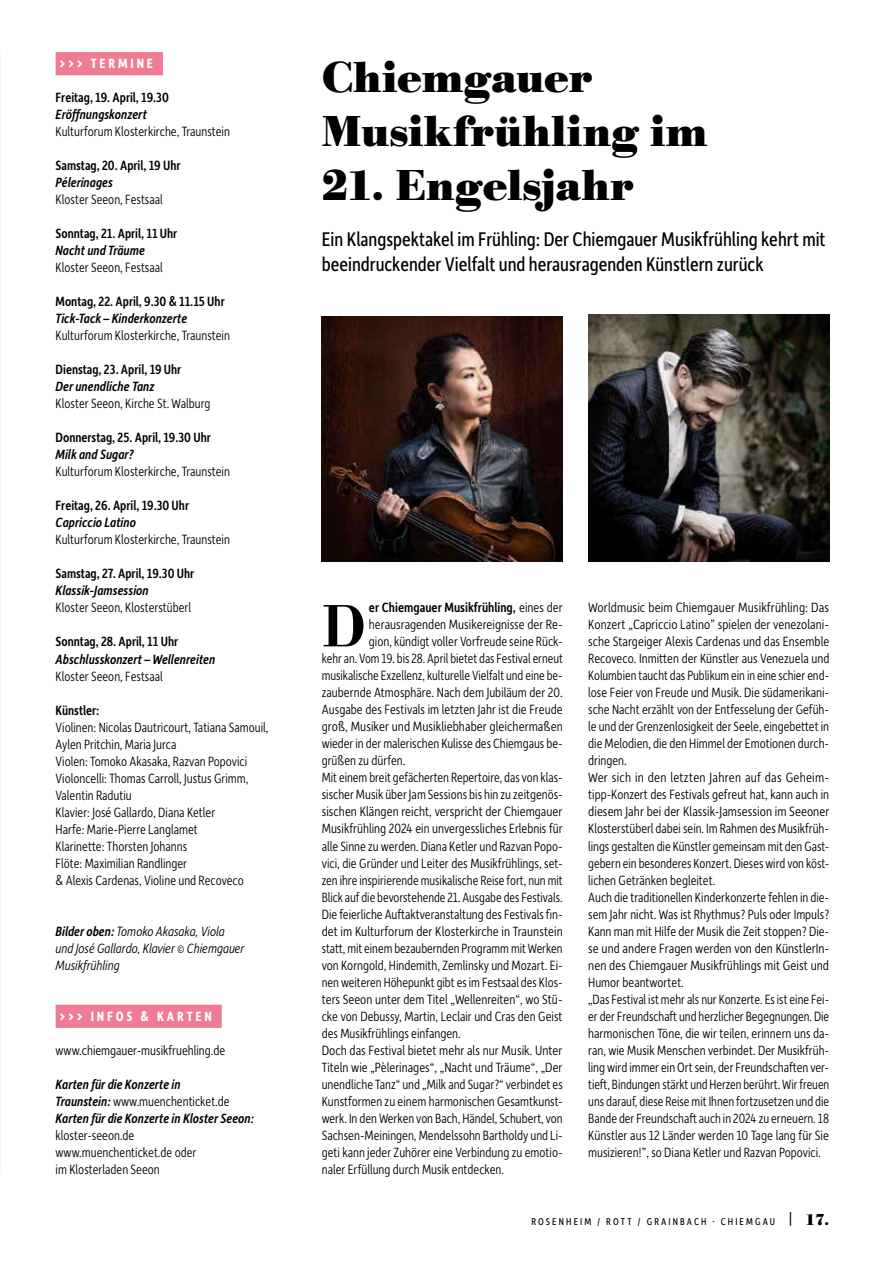
<style>
.page{position:relative;width:893px;height:1263px;background:#fff}
.page>*{position:absolute;margin:0;border:0;box-sizing:border-box;transform-origin:0 0}
.t1{font:500 61.95px "Bodoni URW";color:#000}
.t2{font:700 45px/54px "Bodoni URW";color:#000}
.t3{font:21px/25.5px "Depot New Condensed";color:#000}
.t4{font:300 14.25px/17px "Depot New Condensed";color:#000}
.t5{font:500 14.25px "Depot New Condensed";color:#000}
.t6{font:italic 500 14.25px/17px "Depot New Condensed";color:#000}
.t7{font:italic 300 14.25px/17px "Depot New Condensed";color:#000}
.t8{font:700 14.25px "Depot New Condensed";letter-spacing:.2em;color:#fff}
.t9{font:10.5px "Depot New Condensed";letter-spacing:.2em;color:#000}
.s1{font-weight:500}
.s2{font-weight:300;font-style:normal}
.s3{font-weight:300}
.s4{font-family:"Bodoni URW";font-size:16.5px}
.s5{font-family:"Bodoni URW";font-weight:700;font-size:16.5px}
</style>
<div class="page">
<div style="left:56px;top:52px;width:107px;height:23px;background:#ef7c94"></div>
<div style="left:56px;top:1005px;width:166px;height:23px;background:#ef7c94"></div>
<img style="left:322px;top:316px;width:241px;height:245px">
<img style="left:588px;top:315px;width:241px;height:246px">
<p class="t8" style="left:60px;top:54px;width:95px">&gt;&gt;&gt; TERMINE</p>
<p class="t5" style="left:56px;top:88px;width:115px">Freitag, 19. April, 19.30</p>
<p class="t6" style="left:56px;top:105px;width:93px">Eröffnungskonzert</p>
<p class="t4" style="left:56px;top:122px;width:176px">Kulturforum Klosterkirche, Traunstein</p>
<p class="t5" style="left:56px;top:156px;width:126px">Samstag, 20. April, 19 Uhr</p>
<p class="t6" style="left:56px;top:173px;width:59px">Pélerinages</p>
<p class="t4" style="left:56px;top:190px;width:109px">Kloster Seeon, Festsaal</p>
<p class="t5" style="left:56px;top:224px;width:123px">Sonntag, 21. April, 11 Uhr</p>
<p class="t6" style="left:56px;top:241px;width:91px">Nacht und Träume</p>
<p class="t4" style="left:56px;top:258px;width:109px">Kloster Seeon, Festsaal</p>
<p class="t5" style="left:56px;top:292px;width:171px">Montag, 22. April, 9.30 &amp; 11.15 Uhr</p>
<p class="t6" style="left:56px;top:309px;width:133px">Tick-Tack – Kinderkonzerte</p>
<p class="t4" style="left:56px;top:326px;width:176px">Kulturforum Klosterkirche, Traunstein</p>
<p class="t5" style="left:56px;top:360px;width:127px">Dienstag, 23. April, 19 Uhr</p>
<p class="t6" style="left:56px;top:377px;width:100px">Der unendliche Tanz</p>
<p class="t4" style="left:56px;top:394px;width:156px">Kloster Seeon, Kirche St. Walburg</p>
<p class="t5" style="left:56px;top:428px;width:157px">Donnerstag, 25. April, 19.30 Uhr</p>
<p class="t6" style="left:56px;top:446px;width:80px">Milk and Sugar?</p>
<p class="t4" style="left:56px;top:463px;width:176px">Kulturforum Klosterkirche, Traunstein</p>
<p class="t5" style="left:56px;top:496px;width:135px">Freitag, 26. April, 19.30 Uhr</p>
<p class="t6" style="left:56px;top:514px;width:82px">Capriccio Latino</p>
<p class="t4" style="left:56px;top:531px;width:176px">Kulturforum Klosterkirche, Traunstein</p>
<p class="t5" style="left:56px;top:564px;width:140px">Samstag, 27. April, 19.30 Uhr</p>
<p class="t6" style="left:56px;top:582px;width:95px">Klassik-Jamsession</p>
<p class="t4" style="left:56px;top:599px;width:137px">Kloster Seeon, Klosterstüberl</p>
<p class="t5" style="left:56px;top:632px;width:124px">Sonntag, 28. April, 11 Uhr</p>
<p class="t6" style="left:56px;top:650px;width:161px">Abschlusskonzert – Wellenreiten</p>
<p class="t4" style="left:56px;top:667px;width:109px">Kloster Seeon, Festsaal</p>
<p class="t5" style="left:56px;top:700px;width:45px">Künstler:</p>
<p class="t4" style="left:56px;top:718px;width:214px">Violinen: Nicolas Dautricourt, Tatiana Samouil, Aylen Pritchin, Maria Jurca<br>Violen: Tomoko Akasaka, Razvan Popovici Violoncelli: Thomas Carroll, Justus Grimm, Valentin Radutiu<br>Klavier: José Gallardo, Diana Ketler<br>Harfe: Marie-Pierre Langlamet<br>Klarinette: Thorsten Johanns<br>Flöte: Maximilian Randlinger<br>&amp; Alexis Cardenas, Violine und Recoveco</p>
<p class="t7" style="left:56px;top:922px;width:190px"><span class="s1">Bilder oben:</span> Tomoko Akasaka, Viola und José Gallardo, Klavier © Chiemgauer<br>Musikfrühling</p>
<p class="t8" style="left:60px;top:1006px;width:154px">&gt;&gt;&gt; INFOS &amp; KARTEN</p>
<p class="t4" style="left:56px;top:1041px;width:171px">www.chiemgauer-musikfruehling.de</p>
<p class="t6" style="left:56px;top:1075px;width:200px">Karten für die Konzerte in<br>Traunstein: <span class="s2">www.muenchenticket.de<br></span>Karten für die Konzerte in Kloster Seeon:</p>
<p class="t4" style="left:56px;top:1126px;width:142px">kloster-seeon.de www.muenchenticket.de oder im Klosterladen Seeon</p>
<h2 class="t2" style="left:322px;top:52px;width:387px">Chiemgauer<br>Musikfrühling im</h2>
<h2 class="t2" style="left:322px;top:160px;width:314px">21. Engelsjahr</h2>
<h3 class="t3" style="left:322px;top:225px;width:505px">Ein Klangspektakel im Frühling: Der Chiemgauer Musikfrühling kehrt mit beeindruckender Vielfalt und herausragenden Künstlern zurück</h3>
<h1 class="t1" style="left:322px;top:590px;width:46px">D</h1>
<p class="t5" style="left:369px;top:598px;width:195px">er Chiemgauer Musikfrühling, <span class="s3">eines der</span></p>
<p class="t4" style="left:369px;top:616px;width:195px">herausragenden Musikereignisse der Re-</p>
<p class="t4" style="left:369px;top:633px;width:195px">gion, kündigt voller Vorfreude seine Rück-</p>
<p class="t4" style="left:322px;top:650px;width:243px">kehr an. Vom 19. bis 28. April bietet das Festival erneut</p>
<p class="t4" style="left:322px;top:667px;width:242px">musikalische Exzellenz, kulturelle Vielfalt und eine be-</p>
<p class="t4" style="left:322px;top:684px;width:242px">zaubernde Atmosphäre. Nach dem Jubiläum der 20.</p>
<p class="t4" style="left:322px;top:701px;width:242px">Ausgabe des Festivals im letzten Jahr ist die Freude</p>
<p class="t4" style="left:322px;top:718px;width:242px">groß, Musiker und Musikliebhaber gleichermaßen</p>
<p class="t4" style="left:322px;top:735px;width:242px">wieder in der malerischen Kulisse des Chiemgaus be-</p>
<p class="t4" style="left:322px;top:752px;width:85px">grüßen zu dürfen.</p>
<p class="t4" style="left:322px;top:769px;width:242px">Mit einem breit gefächerten Repertoire, das von klas-</p>
<p class="t4" style="left:322px;top:786px;width:242px">sischer Musik über Jam Sessions bis hin zu zeitgenös-</p>
<p class="t4" style="left:322px;top:803px;width:242px">sischen Klängen reicht, verspricht der Chiemgauer</p>
<p class="t4" style="left:322px;top:820px;width:242px">Musikfrühling 2024 ein unvergessliches Erlebnis für</p>
<p class="t4" style="left:322px;top:837px;width:242px">alle Sinne zu werden. Diana Ketler und Razvan Popo-</p>
<p class="t4" style="left:322px;top:854px;width:242px">vici, die Gründer und Leiter des Musikfrühlings, set-</p>
<p class="t4" style="left:322px;top:871px;width:242px">zen ihre inspirierende musikalische Reise fort, nun mit</p>
<p class="t4" style="left:322px;top:888px;width:242px">Blick auf die bevorstehende 21. Ausgabe des Festivals.</p>
<p class="t4" style="left:322px;top:905px;width:242px">Die feierliche Auftaktveranstaltung des Festivals fin-</p>
<p class="t4" style="left:322px;top:922px;width:242px">det im Kulturforum der Klosterkirche in Traunstein</p>
<p class="t4" style="left:322px;top:939px;width:242px">statt, mit einem bezaubernden Programm mit Werken</p>
<p class="t4" style="left:322px;top:956px;width:242px">von Korngold, Hindemith, Zemlinsky und Mozart. Ei-</p>
<p class="t4" style="left:322px;top:973px;width:242px">nen weiteren Höhepunkt gibt es im Festsaal des Klos-</p>
<p class="t4" style="left:322px;top:990px;width:242px">ters Seeon unter dem Titel „Wellenreiten“, wo Stü-</p>
<p class="t4" style="left:322px;top:1007px;width:242px">cke von Debussy, Martin, Leclair und Cras den Geist</p>
<p class="t4" style="left:322px;top:1024px;width:140px">des Musikfrühlings einfangen.</p>
<p class="t4" style="left:322px;top:1041px;width:242px">Doch das Festival bietet mehr als nur Musik. Unter</p>
<p class="t4" style="left:322px;top:1058px;width:242px">Titeln wie „Pèlerinages“, „Nacht und Träume“, „Der</p>
<p class="t4" style="left:322px;top:1075px;width:243px">unendliche Tanz“ und „Milk and Sugar?“ verbindet es</p>
<p class="t4" style="left:322px;top:1092px;width:242px">Kunstformen zu einem harmonischen Gesamtkunst-</p>
<p class="t4" style="left:322px;top:1109px;width:243px">werk. In den Werken von Bach, Händel, Schubert, von</p>
<p class="t4" style="left:322px;top:1126px;width:242px">Sachsen-Meiningen, Mendelssohn Bartholdy und Li-</p>
<p class="t4" style="left:322px;top:1143px;width:242px">geti kann jeder Zuhörer eine Verbindung zu emotio-</p>
<p class="t4" style="left:322px;top:1160px;width:184px">naler Erfüllung durch Musik entdecken.</p>
<p class="t4" style="left:588px;top:599px;width:243px">Worldmusic beim Chiemgauer Musikfrühling: Das Konzert „Capriccio Latino” spielen der venezolani&shy;sche Stargeiger Alexis Cardenas und das Ensemble Recoveco. Inmitten der Künstler aus Venezuela und Kolumbien taucht das Publikum ein in eine schier end&shy;lose Feier von Freude und Musik. Die südamerikani&shy;sche Nacht erzählt von der Entfesselung der Gefüh&shy;le und der Grenzenlosigkeit der Seele, eingebettet in die Melodien, die den Himmel der Emotionen durch&shy;dringen.<br>Wer sich in den letzten Jahren auf das Geheim&shy;tipp-Konzert des Festivals gefreut hat, kann auch in diesem Jahr bei der Klassik-Jamsession im Seeoner Klosterstüberl dabei sein. Im Rahmen des Musikfrüh&shy;lings gestalten die Künstler gemeinsam mit den Gast&shy;gebern ein besonderes Konzert. Dieses wird von köst&shy;lichen Getränken begleitet.<br>Auch die traditionellen Kinderkonzerte fehlen in die&shy;sem Jahr nicht. Was ist Rhythmus? Puls oder Impuls?<br>Kann man mit Hilfe der Musik die Zeit stoppen? Die&shy;se und andere Fragen werden von den KünstlerIn&shy;nen des Chiemgauer Musikfrühlings mit Geist und Humor beantwortet.<br>„Das Festival ist mehr als nur Konzerte. Es ist eine Fei&shy;er der Freundschaft und herzlicher Begegnungen. Die harmonischen Töne, die wir teilen, erinnern uns da&shy;ran, wie Musik Menschen verbindet. Der Musikfrüh&shy;ling wird immer ein Ort sein, der Freundschaften ver&shy;tieft, Bindungen stärkt und Herzen berührt. Wir freuen uns darauf, diese Reise mit Ihnen fortzusetzen und die Bande der Freundschaft auch in 2024 zu erneuern. 18<br>Künstler aus 12 Länder werden 10 Tage lang für Sie musizieren!”, so Diana Ketler und Razvan Popovici.</p>
<p class="t9" style="left:531px;top:1214px;width:299px">ROSENHEIM / ROTT / GRAINBACH · CHIEMGAU <span class="s4">|</span> <span class="s5">17.</span></p>
</div>
